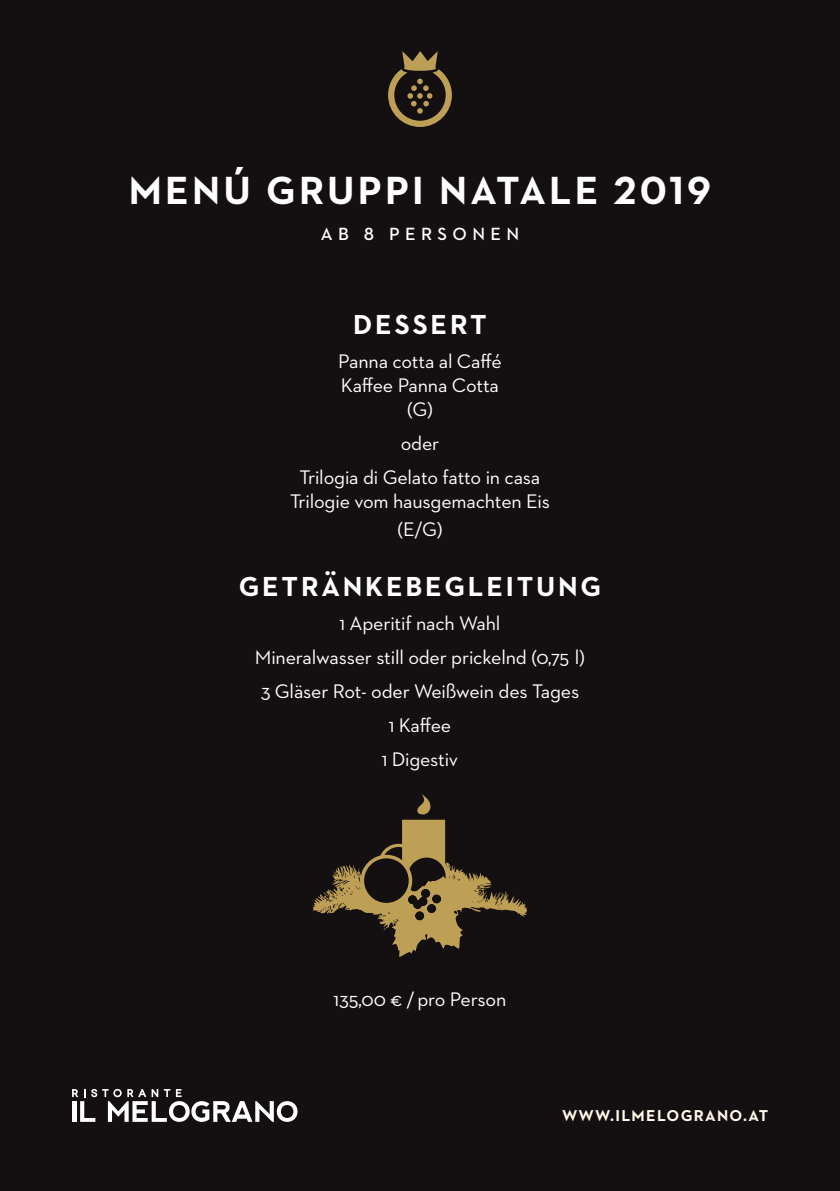
<style>
.page{position:relative;width:840px;height:1191px;background:#fff}
.page>*{position:absolute;margin:0;border:0;box-sizing:border-box;transform-origin:0 0}
.t1{font:700 40px "Neutraface 2 Text";letter-spacing:.08em;color:#fff}
.t2{font:700 28px "Neutraface 2 Text";letter-spacing:.1em;color:#fff}
.t3{font:20px/34px "Neutraface 2 Text";letter-spacing:-.01em;color:#fff;text-align:center}
.t4{font:600 18px "Neutraface 2 Text";letter-spacing:.3em;color:#fff}
.t5{font:700 16px "Neutraface 2 Text";letter-spacing:.08em;color:#fffae9}
</style>
<div class="page">
<div style="left:0;top:0;width:839px;height:1191px;background:#140f11"></div>
<svg style="left:72px;top:1089px;width:225px;height:32px"></svg>
<svg style="left:388px;top:51px;width:63px;height:76px"></svg>
<svg style="left:312px;top:794px;width:215px;height:163px"></svg>
<h1 class="t1" style="left:129px;top:165px;width:583px">MENÚ GRUPPI NATALE 2019</h1>
<p class="t4" style="left:320px;top:223px;width:200px">AB 8 PERSONEN</p>
<h2 class="t2" style="left:353px;top:306px;width:135px">DESSERT</h2>
<p class="t3" style="left:338px;top:349px;width:165px;line-height:24px">Panna cotta al Caffé<br>Kaffee Panna Cotta (G)</p>
<p class="t3" style="left:299px;top:426px;width:242px">oder<br>Trilogia di Gelato fatto in casa</p>
<p class="t3" style="left:290px;top:487px;width:261px;line-height:28px">Trilogie vom hausgemachten Eis (E/G)</p>
<h2 class="t2" style="left:238px;top:568px;width:364px">GETRÄNKEBEGLEITUNG</h2>
<p class="t3" style="left:255px;top:606px;width:331px">1 Aperitif nach Wahl<br>Mineralwasser still oder prickelnd (0,75 l)<br>3 Gläser Rot- oder Weißwein des Tages<br>1 Kaffee<br>1 Digestiv</p>
<p class="t3" style="left:333px;top:982px;width:174px">135,00 € /pro Person</p>
<p class="t5" style="left:561px;top:1105px;width:208px">WWW.ILMELOGRANO.AT</p>
</div>
